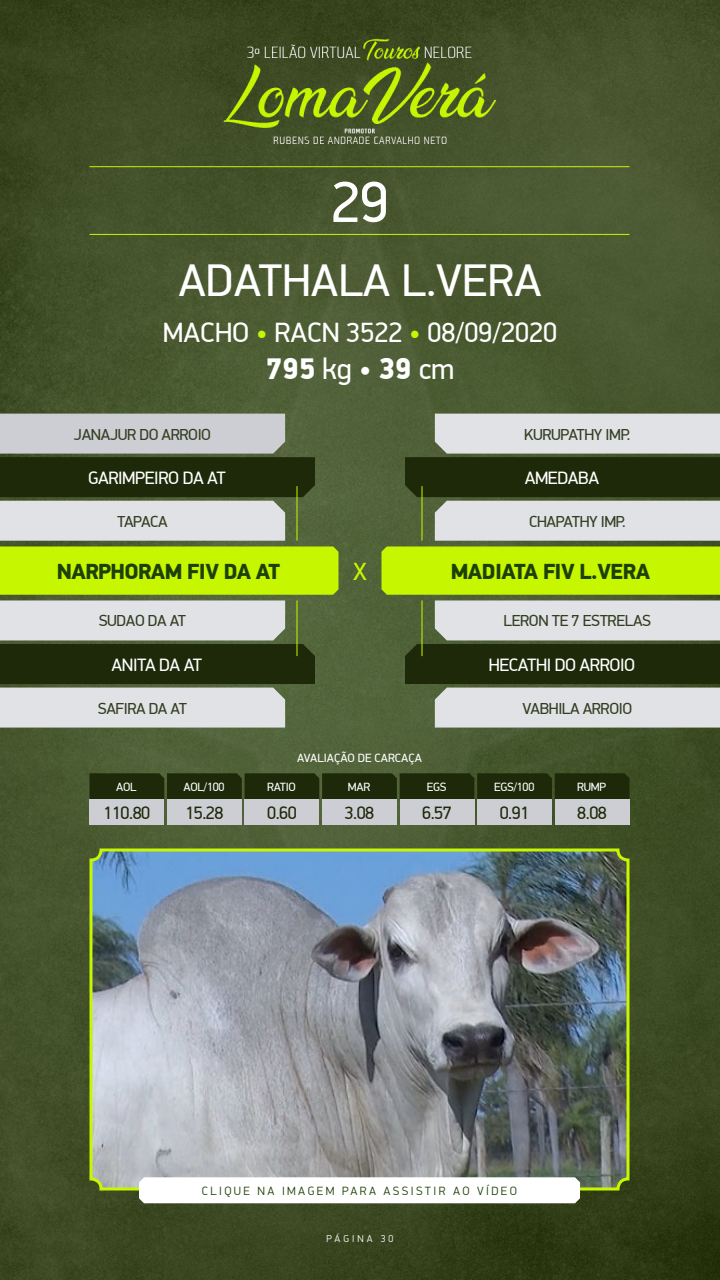
<style>
.page{position:relative;width:720px;height:1280px;background:#fff}
.page>*{position:absolute;margin:0;border:0;box-sizing:border-box;transform-origin:0 0}
.t1{font:58px "PF Din Display Pro";color:#fff}
.t2{font:46px "PF Din Display Pro";color:#fff}
.t3{font:900 30px "PF Din Display Pro";color:#fff}
.t4{font:28px "PF Din Display Pro";color:#fff}
.t5{font:25px "PF Din Display Pro";color:#c6f700}
.t6{font:900 22px "PF Din Display Pro";letter-spacing:-.025em;color:#1d4006}
.t7{font:18px "PF Din Display Pro";letter-spacing:-.025em;color:#fff}
.t8{font:18px "PF Din Display Pro";letter-spacing:-.025em;color:#1d2909}
.t9{font:16px "PF Din Display Pro";letter-spacing:-.025em;color:#343e22}
.t10{font:300 12px "PF Din Display Pro";letter-spacing:.2em;color:#1d4006}
.t11{font:12px "PF Din Display Pro";letter-spacing:-.025em;color:#fff}
.t12{font:12px "PF Din Display Pro";color:#fff}
.t13{font:300 10px "PF Din Display Pro";letter-spacing:.3em;color:#fff}
.s1{color:#c6f700}
.s2{font-weight:400}
</style>
<div class="page">
<img style="left:0;top:0;width:720px;height:1280px">
<img style="left:91px;top:850px;width:537px;height:339px">
<div style="left:90px;top:848px;width:540px;height:342px;border:3px solid #c6f700;border-radius:10px"></div>
<svg style="left:139px;top:1177px;width:441px;height:26px"></svg>
<svg style="left:90px;top:773px;width:539px;height:26px;background:#1f2b0b"></svg>
<div style="left:90px;top:799px;width:74px;height:26px;background:#cdced3"></div>
<div style="left:400px;top:799px;width:74px;height:26px;background:#cdced3"></div>
<div style="left:245px;top:799px;width:74px;height:26px;background:#cdced3"></div>
<div style="left:555px;top:799px;width:75px;height:26px;background:#cdced3"></div>
<div style="left:167px;top:799px;width:75px;height:26px;background:#cdced3"></div>
<div style="left:477px;top:799px;width:75px;height:26px;background:#cdced3"></div>
<div style="left:322px;top:799px;width:75px;height:26px;background:#cdced3"></div>
<svg style="left:0;top:414px;width:339px;height:314px;background:#919f6c"></svg>
<svg style="left:381px;top:414px;width:339px;height:314px;background:#93a16e"></svg>
<hr style="left:296px;top:600px;width:2px;height:56px;background:#c6f700">
<hr style="left:296px;top:486px;width:2px;height:55px;background:#c6f700">
<hr style="left:422px;top:600px;width:1px;height:56px;background:#c6f700">
<hr style="left:422px;top:486px;width:1px;height:55px;background:#c6f700">
<hr style="left:90px;top:234px;width:540px;height:1px;background:#c6f700">
<hr style="left:90px;top:166px;width:540px;height:1px;background:#c6f700">
<p class="t1" style="left:331px;top:168px;width:59px">29</p>
<p class="t2" style="left:178px;top:253px;width:365px">ADATHALA L.VERA</p>
<p class="t4" style="left:163px;top:316px;width:396px">MACHO <span class="s1">•</span> RACN 3522 <span class="s1">•</span> 08/09/2020</p>
<p class="t3" style="left:266px;top:350px;width:190px">795 <span class="s2">kg •</span> 39 <span class="s2">cm</span></p>
<p class="t9" style="left:74px;top:425px;width:139px">JANAJUR DO ARROIO</p>
<p class="t9" style="left:524px;top:425px;width:108px">KURUPATHY IMP.</p>
<p class="t7" style="left:88px;top:467px;width:139px">GARIMPEIRO DA AT</p>
<p class="t7" style="left:525px;top:467px;width:76px">AMEDABA</p>
<p class="t9" style="left:117px;top:512px;width:52px">TAPACA</p>
<p class="t9" style="left:529px;top:512px;width:98px">CHAPATHY IMP.</p>
<p class="t6" style="left:57px;top:558px;width:225px">NARPHORAM FIV DA AT</p>
<p class="t5" style="left:353px;top:557px;width:15px">X</p>
<p class="t6" style="left:451px;top:558px;width:201px">MADIATA FIV L.VERA</p>
<p class="t9" style="left:99px;top:612px;width:89px">SUDAO DA AT</p>
<p class="t9" style="left:504px;top:612px;width:149px">LERON TE 7 ESTRELAS</p>
<p class="t7" style="left:112px;top:654px;width:92px">ANITA DA AT</p>
<p class="t7" style="left:489px;top:654px;width:148px">HECATHI DO ARROIO</p>
<p class="t9" style="left:98px;top:699px;width:91px">SAFIRA DA AT</p>
<p class="t9" style="left:522px;top:699px;width:111px">VABHILA ARROIO</p>
<p class="t12" style="left:297px;top:751px;width:126px">AVALIAÇÃO DE CARCAÇA</p>
<p class="t11" style="left:116px;top:780px;width:22px">AOL</p>
<p class="t11" style="left:184px;top:780px;width:42px">AOL/100</p>
<p class="t11" style="left:267px;top:780px;width:30px">RATIO</p>
<p class="t11" style="left:348px;top:780px;width:24px">MAR</p>
<p class="t11" style="left:427px;top:780px;width:21px">EGS</p>
<p class="t11" style="left:494px;top:780px;width:42px">EGS/100</p>
<p class="t11" style="left:577px;top:780px;width:30px">RUMP</p>
<p class="t8" style="left:104px;top:802px;width:48px">110.80</p>
<p class="t8" style="left:185px;top:802px;width:40px">15.28</p>
<p class="t8" style="left:267px;top:802px;width:31px">0.60</p>
<p class="t8" style="left:345px;top:802px;width:31px">3.08</p>
<p class="t8" style="left:422px;top:802px;width:31px">6.57</p>
<p class="t8" style="left:500px;top:802px;width:31px">0.91</p>
<p class="t8" style="left:577px;top:802px;width:31px">8.08</p>
<p class="t10" style="left:202px;top:1184px;width:317px">CLIQUE NA IMAGEM PARA ASSISTIR AO VÍDEO</p>
<p class="t13" style="left:327px;top:1232px;width:68px">PÁGINA 30</p>
</div>
